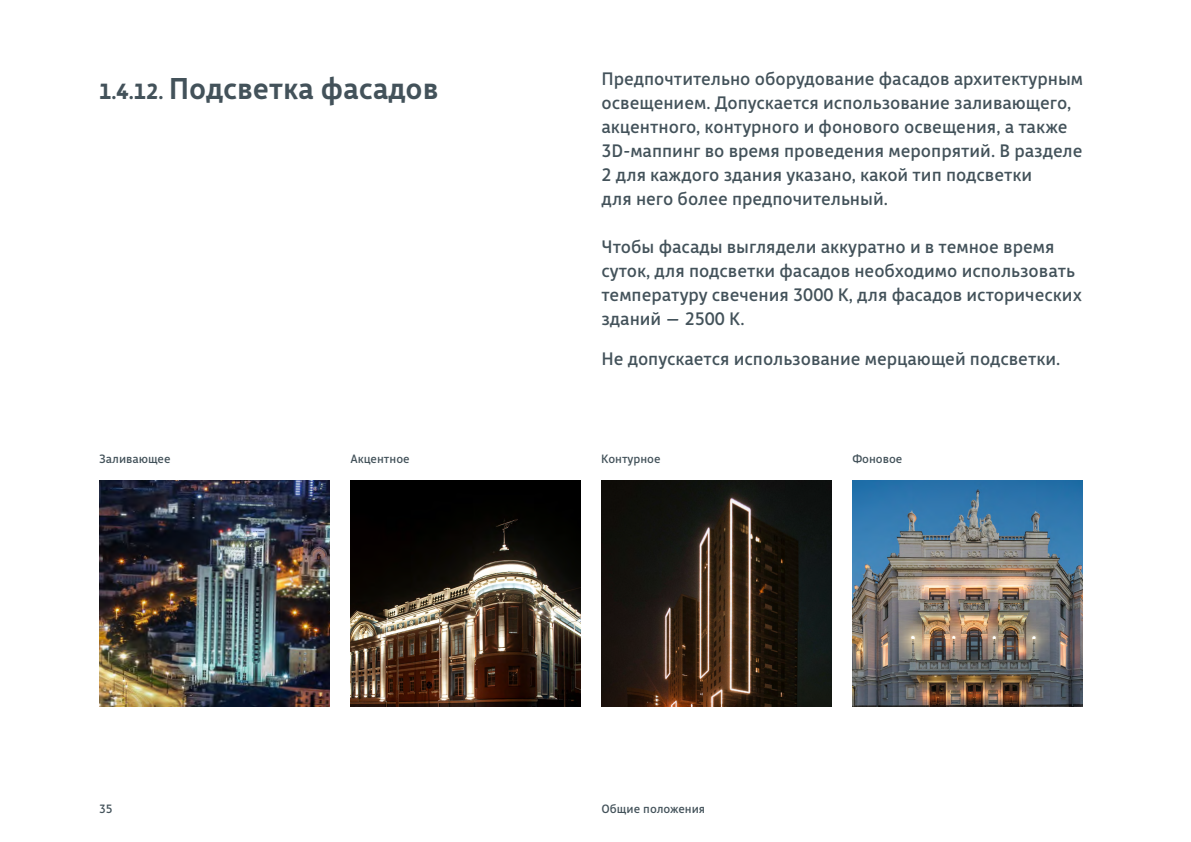
<style>
.page{position:relative;width:1191px;height:842px;background:#fff}
.page>*{position:absolute;margin:0;border:0;box-sizing:border-box;transform-origin:0 0}
.t1{font:500 30px "Iset Sans";color:#43525a}
.t2{font:18px/24px "Iset Sans";color:#43525a}
.t3{font:12px "Iset Sans";color:#43525a}
.s1{font-weight:600;font-size:21.9px}
</style>
<div class="page">
<img style="left:350px;top:480px;width:230px;height:227px">
<img style="left:99px;top:480px;width:230px;height:227px">
<img style="left:852px;top:480px;width:230px;height:227px">
<img style="left:601px;top:480px;width:230px;height:227px">
<h1 class="t1" style="left:99px;top:72px;width:341px"><span class="s1">1.4.12.</span> Подсветка фасадов</h1>
<p class="t2" style="left:601px;top:67px;width:483px">Предпочтительно оборудование фасадов архитектурным освещением. Допускается использование заливающего, акцентного, контурного и фонового освещения, а также 3D-маппинг во время проведения меропрятий. В разделе 2 для каждого здания указано, какой тип подсветки<br>для него более предпочительный.</p>
<p class="t2" style="left:601px;top:235px;width:482px">Чтобы фасады выглядели аккуратно и в темное время суток, для подсветки фасадов необходимо использовать температуру свечения 3000 К, для фасадов исторических зданий — 2500 К.</p>
<p class="t2" style="left:601px;top:347px;width:460px">Не допускается использование мерцающей подсветки.</p>
<p class="t3" style="left:99px;top:452px;width:73px">Заливающее</p>
<p class="t3" style="left:350px;top:452px;width:61px">Акцентное</p>
<p class="t3" style="left:601px;top:452px;width:61px">Контурное</p>
<p class="t3" style="left:852px;top:452px;width:52px">Фоновое</p>
<p class="t3" style="left:99px;top:802px;width:15px">35</p>
<p class="t3" style="left:601px;top:802px;width:105px">Общие положения</p>
</div>
